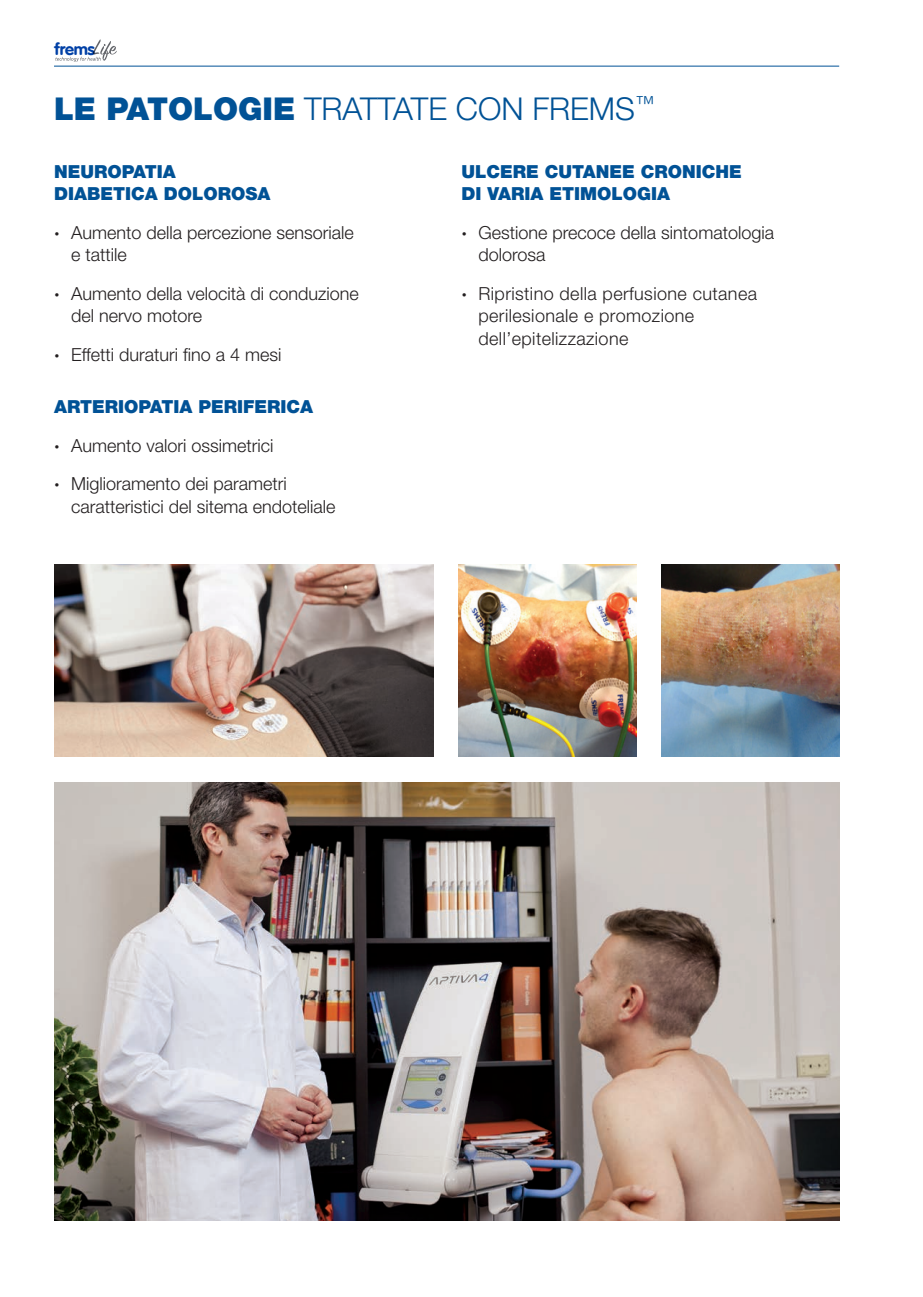
<style>
.page{position:relative;width:923px;height:1297px;background:#fff}
.page>*{position:absolute;margin:0;border:0;box-sizing:border-box;transform-origin:0 0}
.t1{font:300 31.5px "Helvetica Neue LT Std";color:#015296}
.t2{font:300 18px/22.5px "Helvetica Neue LT Std";color:#231f20}
.t3{font:900 18px "Helvetica Neue LT Std";color:#015296}
.t4{font:300 18px/22.5px "Helvetica Neue LT Std";letter-spacing:.02em;color:#231f20}
.t5{font:16.65px "VAG Rounded Bold";letter-spacing:-.02em;color:#0040a6}
.s1{font-weight:900}
.s2{font-weight:800}
</style>
<div class="page">
<svg style="left:55px;top:39px;width:62px;height:23px"></svg>
<hr style="left:54px;top:66px;width:785px;height:1px;background:#015296">
<img style="left:54px;top:782px;width:785px;height:438px">
<img style="left:54px;top:564px;width:380px;height:193px">
<img style="left:458px;top:565px;width:178px;height:192px">
<img style="left:661px;top:565px;width:178px;height:192px">
<p class="t5" style="left:55px;top:39px;width:41px">frems</p>
<p class="t1" style="left:54px;top:90px;width:602px"><span class="s1">LE PATOLOGIE</span> TRATTATE CON FREMS<sup>™</sup></p>
<p class="t3" style="left:54px;top:161px;width:123px">NEUROPATIA</p>
<p class="t3" style="left:54px;top:183px;width:218px">DIABETICA DOLOROSA</p>
<p class="t2" style="left:71px;top:221px;width:284px;text-indent:-17px"><span class="s2">∙</span> Aumento della percezione sensoriale e tattile</p>
<p class="t2" style="left:71px;top:282px;width:289px;text-indent:-17px"><span class="s2">∙</span> Aumento della velocità di conduzione del nervo motore</p>
<p class="t2" style="left:54px;top:343px;width:229px"><span class="s2">∙</span> Effetti duraturi fino a 4 mesi</p>
<p class="t3" style="left:54px;top:396px;width:261px">ARTERIOPATIA PERIFERICA</p>
<p class="t2" style="left:54px;top:434px;width:221px"><span class="s2">∙</span> Aumento valori ossimetrici</p>
<p class="t2" style="left:71px;top:472px;width:266px;text-indent:-17px"><span class="s2">∙</span> Miglioramento dei parametri caratteristici del sitema endoteliale</p>
<p class="t3" style="left:461px;top:161px;width:282px">ULCERE CUTANEE CRONICHE</p>
<p class="t3" style="left:461px;top:183px;width:210px">DI VARIA ETIMOLOGIA</p>
<p class="t2" style="left:478px;top:221px;width:297px;text-indent:-17px"><span class="s2">∙</span> Gestione precoce della sintomatologia dolorosa</p>
<p class="t4" style="left:478px;top:282px;width:280px;text-indent:-17px"><span class="s2">∙</span> Ripristino della perfusione cutanea perilesionale e promozione dell’epitelizzazione</p>
</div>
